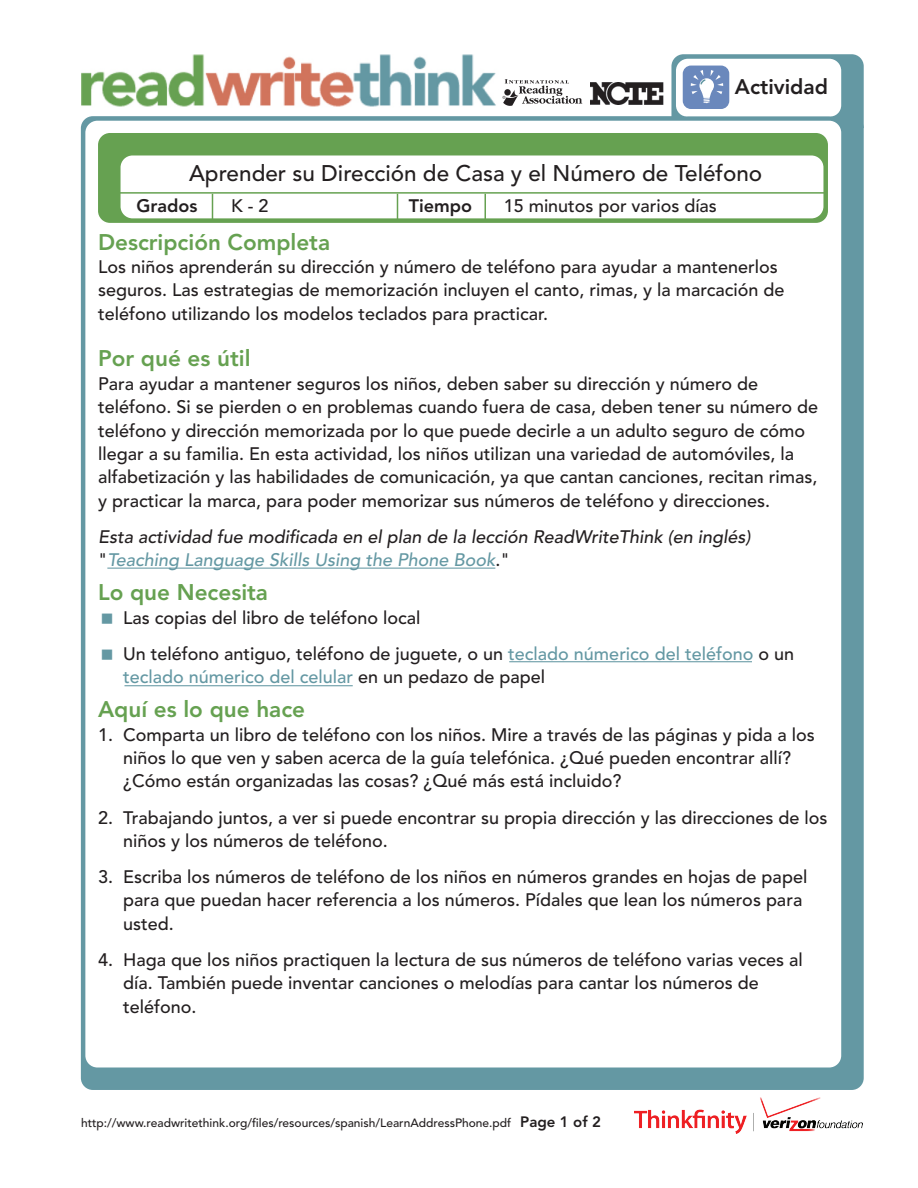
<style>
.page{position:relative;width:918px;height:1188px;background:#fff}
.page>*{position:absolute;margin:0;border:0;box-sizing:border-box;transform-origin:0 0}
.t1{font:800 22.5px "Avenir LT Std";color:#66a151}
.t2{font:500 22.5px "Avenir LT Std";color:#231f20}
.t3{font:800 21px "Avenir LT Std";color:#231f20}
.t4{font:500 18px/23.4px "Avenir LT Std";color:#231f20}
.t5{font:italic 500 18px/23.4px "Avenir LT Std";color:#231f20}
.t6{font:500 18px "Avenir LT Std";color:#6498a3}
.t7{font:800 18px "Avenir LT Std";color:#231f20}
.t8{font:500 12px "Avenir LT Std";color:#231f20}
.s1{font-style:normal}
.s2{color:#6498a3}
.s3{color:#231f20}
.s4{font-weight:800;font-size:15px}
</style>
<div class="page">
<div style="left:81px;top:116px;width:783px;height:974px;background:#6498a3;border-radius:12px"></div>
<div style="left:85px;top:121px;width:756px;height:946px;background:#fff;border-radius:12px"></div>
<svg style="left:671px;top:54px;width:193px;height:74px"></svg>
<div style="left:98px;top:133px;width:730px;height:90px;background:#66a151;border-radius:12px"></div>
<div style="left:121px;top:155px;width:702px;height:63px;background:#fff;border-radius:12px"></div>
<svg style="left:397px;top:194px;width:1px;height:24px"></svg>
<svg style="left:212px;top:194px;width:1px;height:24px"></svg>
<hr style="left:118px;top:192px;width:707px;height:2px;background:#66a151">
<hr style="left:484px;top:194px;width:2px;height:25px;background:#66a151">
<img style="left:635px;top:1097px;width:228px;height:37px">
<hr style="left:124px;top:685px;width:229px;height:1px;background:#6498a3">
<hr style="left:509px;top:661px;width:243px;height:1px;background:#6498a3">
<hr style="left:107px;top:568px;width:388px;height:1px;background:#6498a3">
<svg style="left:80px;top:116px;width:460px;height:24px"></svg>
<svg style="left:540px;top:89px;width:204px;height:39px"></svg>
<img style="left:81px;top:54px;width:415px;height:53px">
<div style="left:499px;top:43px;width:172px;height:66px;background:#fff"></div>
<svg style="left:502px;top:79px;width:80px;height:27px"></svg>
<img style="left:590px;top:82px;width:74px;height:23px">
<p class="t3" style="left:735px;top:75px;width:95px">Actividad</p>
<p class="t2" style="left:189px;top:160px;width:575px">Aprender su Dirección de Casa y el Número de Teléfono</p>
<p class="t7" style="left:137px;top:195px;width:62px">Grados</p>
<p class="t4" style="left:231px;top:195px;width:39px">K - 2</p>
<p class="t7" style="left:409px;top:195px;width:65px">Tiempo</p>
<p class="t4" style="left:504px;top:195px;width:215px">15 minutos por varios días</p>
<p class="t1" style="left:98px;top:228px;width:234px">Descripción Completa</p>
<p class="t4" style="left:98px;top:255px;width:688px">Los niños aprenderán su dirección y número de teléfono para ayudar a mantenerlos seguros. Las estrategias de memorización incluyen el canto, rimas, y la marcación de teléfono utilizando los modelos teclados para practicar.</p>
<p class="t1" style="left:98px;top:345px;width:154px">Por qué es útil</p>
<p class="t4" style="left:98px;top:372px;width:722px">Para ayudar a mantener seguros los niños, deben saber su dirección y número de teléfono. Si se pierden o en problemas cuando fuera de casa, deben tener su número de teléfono y dirección memorizada por lo que puede decirle a un adulto seguro de cómo llegar a su familia. En esta actividad, los niños utilizan una variedad de automóviles, la alfabetización y las habilidades de comunicación, ya que cantan canciones, recitan rimas, y practicar la marca, para poder memorizar sus números de teléfono y direcciones.</p>
<p class="t5" style="left:98px;top:525px;width:654px">Esta actividad fue modificada en el plan de la lección ReadWriteThink (en inglés) <span class="s1">"</span><span class="s2">Teaching Language Skills Using the Phone Book</span><span class="s1">."</span></p>
<p class="t1" style="left:98px;top:579px;width:171px">Lo que Necesita</p>
<p class="t4" style="left:123px;top:600px;width:673px;line-height:36.2px">Las copias del libro de teléfono local<br>Un teléfono antiguo, teléfono de juguete, o un <span class="s2">teclado númerico del teléfono</span> o un</p>
<p class="t6" style="left:123px;top:667px;width:424px">teclado númerico del celular <span class="s3">en un pedazo de papel</span></p>
<p class="t1" style="left:98px;top:696px;width:209px">Aquí es lo que hace</p>
<p class="t4" style="left:123px;top:723px;width:693px;text-indent:-25px">1. Comparta un libro de teléfono con los niños. Mire a través de las páginas y pida a los niños lo que ven y saben acerca de la guía telefónica. ¿Qué pueden encontrar allí? ¿Cómo están organizadas las cosas? ¿Qué más está incluido?</p>
<p class="t4" style="left:123px;top:806px;width:706px;text-indent:-25px">2. Trabajando juntos, a ver si puede encontrar su propia dirección y las direcciones de los niños y los números de teléfono.</p>
<p class="t4" style="left:123px;top:866px;width:686px;text-indent:-25px">3. Escriba los números de teléfono de los niños en números grandes en hojas de papel para que puedan hacer referencia a los números. Pídales que lean los números para usted.</p>
<p class="t4" style="left:123px;top:948px;width:681px;text-indent:-25px">4. Haga que los niños practiquen la lectura de sus números de teléfono varias veces al día. También puede inventar canciones o melodías para cantar los números de teléfono.</p>
<p class="t8" style="left:81px;top:1116px;width:522px">http://www.readwritethink.org/files/resources/spanish/LearnAddressPhone.pdf <span class="s4">Page 1 of 2</span></p>
</div>
